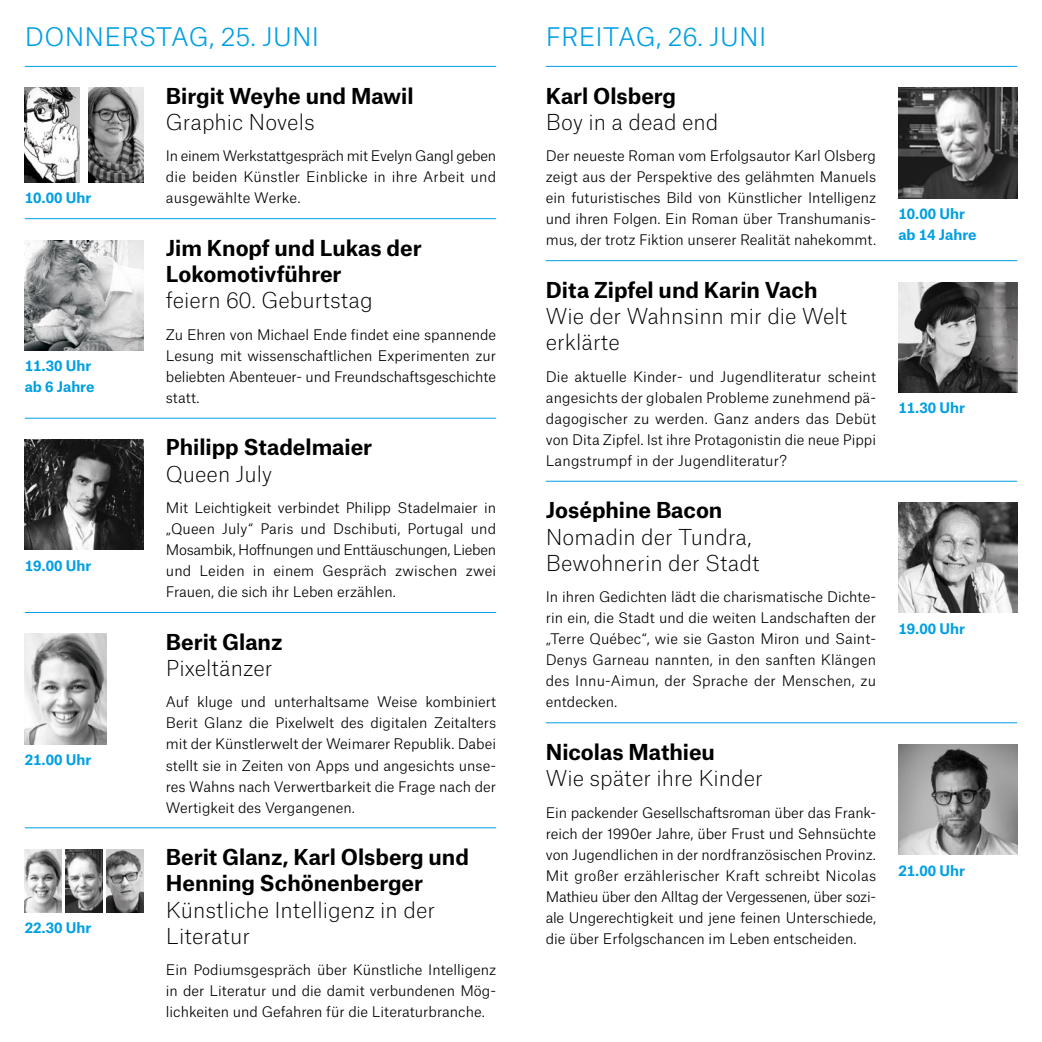
<style>
.page{position:relative;width:1042px;height:1042px;background:#fff}
.page>*{position:absolute;margin:0;border:0;box-sizing:border-box;transform-origin:0 0}
.t1{font:300 24.5px "Atlas Grotesk";letter-spacing:.01em;color:#009fe3}
.t2{font:700 21px/26.2px "Atlas Grotesk";color:#000}
.Titel_-_Atlas_Grotes{font:100 21px/26.2px "Atlas Grotesk";color:#000}
.AUTOR___8pt{font:300 14px/21px "Atlas Grotesk";color:#000;text-align:justify}
.FLIESSTEXT___8pt_lig{font:300 14px/21px "Atlas Grotesk";color:#000;text-align:justify}
.Uhrzeit_-_Atlas_Grot{font:700 14px "Atlas Grotesk";color:#009fe3}
.FLIESSTEXT___8pt_lig-2{font:300 14px "Atlas Grotesk";letter-spacing:-.02em;color:#000}
.AUTOR___8pt-2{font:300 14px "Atlas Grotesk";letter-spacing:-.02em;color:#000}
.s1{font-weight:100}
.s2{font-weight:700}
</style>
<div class="page">
<img style="left:25px;top:88px;width:54px;height:94px">
<img style="left:89px;top:88px;width:55px;height:94px">
<img style="left:25px;top:240px;width:119px;height:110px">
<img style="left:25px;top:440px;width:119px;height:110px">
<img style="left:25px;top:634px;width:81px;height:110px">
<img style="left:25px;top:849px;width:37px;height:63px">
<img style="left:66px;top:849px;width:37px;height:63px">
<img style="left:107px;top:849px;width:37px;height:63px">
<hr style="left:546px;top:66px;width:471px;height:1px;background:#009fe3">
<hr style="left:546px;top:260px;width:471px;height:1px;background:#009fe3">
<img style="left:898px;top:88px;width:119px;height:110px">
<hr style="left:546px;top:481px;width:471px;height:1px;background:#009fe3">
<img style="left:898px;top:282px;width:119px;height:110px">
<hr style="left:546px;top:722px;width:471px;height:1px;background:#009fe3">
<img style="left:898px;top:503px;width:119px;height:110px">
<hr style="left:25px;top:66px;width:471px;height:1px;background:#009fe3">
<hr style="left:25px;top:218px;width:471px;height:1px;background:#009fe3">
<hr style="left:25px;top:418px;width:471px;height:1px;background:#009fe3">
<hr style="left:25px;top:612px;width:471px;height:1px;background:#009fe3">
<hr style="left:25px;top:827px;width:471px;height:1px;background:#009fe3">
<img style="left:898px;top:744px;width:119px;height:110px">
<p class="t1" style="left:25px;top:17px;width:296px">DONNERSTAG, 25. JUNI</p>
<p class="Uhrzeit_-_Atlas_Grot" style="left:25px;top:186px;width:68px">10.00 Uhr</p>
<p class="Uhrzeit_-_Atlas_Grot" style="left:25px;top:354px;width:68px">11.30 Uhr</p>
<p class="Uhrzeit_-_Atlas_Grot" style="left:25px;top:375px;width:71px">ab 6 Jahre</p>
<p class="Uhrzeit_-_Atlas_Grot" style="left:25px;top:554px;width:68px">19.00 Uhr</p>
<p class="Uhrzeit_-_Atlas_Grot" style="left:25px;top:748px;width:68px">21.00 Uhr</p>
<p class="Uhrzeit_-_Atlas_Grot" style="left:25px;top:916px;width:68px">22.30 Uhr</p>
<p class="t2" style="left:166px;top:80px;width:249px">Birgit Weyhe und Mawil</p>
<p class="Titel_-_Atlas_Grotes" style="left:166px;top:107px;width:150px">Graphic Novels</p>
<p class="FLIESSTEXT___8pt_lig-2" style="left:166px;top:145px;width:332px">In einem Werkstattgespräch mit Evelyn Gangl geben</p>
<p class="FLIESSTEXT___8pt_lig" style="left:166px;top:165px;width:332px">die beiden Künstler Einblicke in ihre Arbeit und</p>
<p class="FLIESSTEXT___8pt_lig" style="left:166px;top:186px;width:136px">ausgewählte Werke.</p>
<p class="t2" style="left:166px;top:232px;width:257px">Jim Knopf und Lukas der<br>Lokomotivführer<br><span class="s1">feiern 60. Geburtstag</span></p>
<p class="FLIESSTEXT___8pt_lig" style="left:166px;top:323px;width:332px">Zu Ehren von Michael Ende findet eine spannende</p>
<p class="FLIESSTEXT___8pt_lig" style="left:166px;top:344px;width:332px">Lesung mit wissenschaftlichen Experimenten zur</p>
<p class="FLIESSTEXT___8pt_lig" style="left:166px;top:365px;width:332px">beliebten Abenteuer- und Freundschaftsgeschichte</p>
<p class="FLIESSTEXT___8pt_lig" style="left:166px;top:386px;width:35px">statt.</p>
<p class="t2" style="left:166px;top:432px;width:208px">Philipp Stadelmaier<br><span class="s1">Queen July</span></p>
<p class="AUTOR___8pt" style="left:166px;top:496px;width:332px">Mit Leichtigkeit verbindet Philipp Stadelmaier in</p>
<p class="AUTOR___8pt" style="left:166px;top:517px;width:332px">„Queen July“ Paris und Dschibuti, Portugal und</p>
<p class="AUTOR___8pt-2" style="left:166px;top:539px;width:332px">Mosambik, Hoffnungen und Enttäuschungen, Lieben</p>
<p class="AUTOR___8pt" style="left:166px;top:559px;width:332px">und Leiden in einem Gespräch zwischen zwei</p>
<p class="AUTOR___8pt" style="left:166px;top:580px;width:232px">Frauen, die sich ihr Leben erzählen.</p>
<p class="Titel_-_Atlas_Grotes" style="left:166px;top:627px;width:118px"><span class="s2">Berit Glanz<br></span>Pixeltänzer</p>
<p class="AUTOR___8pt" style="left:166px;top:690px;width:332px">Auf kluge und unterhaltsame Weise kombiniert</p>
<p class="AUTOR___8pt" style="left:166px;top:711px;width:332px">Berit Glanz die Pixelwelt des digitalen Zeitalters</p>
<p class="AUTOR___8pt" style="left:166px;top:732px;width:332px">mit der Künstlerwelt der Weimarer Republik. Dabei</p>
<p class="AUTOR___8pt" style="left:166px;top:753px;width:332px">stellt sie in Zeiten von Apps und angesichts unse-</p>
<p class="AUTOR___8pt" style="left:166px;top:774px;width:332px">res Wahns nach Verwertbarkeit die Frage nach der</p>
<p class="AUTOR___8pt" style="left:166px;top:795px;width:191px">Wertigkeit des Vergangenen.</p>
<p class="t2" style="left:166px;top:841px;width:305px">Berit Glanz, Karl Olsberg und</p>
<p class="t2" style="left:166px;top:868px;width:259px">Henning Schönenberger</p>
<p class="Titel_-_Atlas_Grotes" style="left:166px;top:894px;width:271px">Künstliche Intelligenz in der</p>
<p class="Titel_-_Atlas_Grotes" style="left:166px;top:921px;width:86px">Literatur</p>
<p class="AUTOR___8pt" style="left:166px;top:958px;width:332px">Ein Podiumsgespräch über Künstliche Intelligenz</p>
<p class="AUTOR___8pt" style="left:166px;top:979px;width:330px">in der Literatur und die damit verbundenen Mög-</p>
<p class="AUTOR___8pt" style="left:166px;top:1000px;width:320px">lichkeiten und Gefahren für die Literaturbranche.</p>
<p class="t1" style="left:546px;top:17px;width:222px">FREITAG, 26. JUNI</p>
<p class="t2" style="left:546px;top:80px;width:132px">Karl Olsberg</p>
<p class="Titel_-_Atlas_Grotes" style="left:546px;top:107px;width:174px">Boy in a dead end</p>
<p class="FLIESSTEXT___8pt_lig" style="left:546px;top:144px;width:332px">Der neueste Roman vom Erfolgsautor Karl Olsberg zeigt aus der Perspektive des gelähmten Manuels ein futuristisches Bild von Künstlicher Intelligenz und ihren Folgen. Ein Roman über Transhumanis&shy;mus, der trotz Fiktion unserer Realität nahekommt.</p>
<p class="t2" style="left:546px;top:274px;width:273px">Dita Zipfel und Karin Vach</p>
<p class="Titel_-_Atlas_Grotes" style="left:546px;top:301px;width:303px">Wie der Wahnsinn mir die Welt erklärte</p>
<p class="FLIESSTEXT___8pt_lig" style="left:546px;top:365px;width:332px">Die aktuelle Kinder- und Jugendliteratur scheint angesichts der globalen Probleme zunehmend pä&shy;dagogischer zu werden. Ganz anders das Debüt von Dita Zipfel. Ist ihre Protagonistin die neue Pippi Langstrumpf in der Jugendliteratur?</p>
<p class="t2" style="left:546px;top:495px;width:178px">Joséphine Bacon</p>
<p class="Titel_-_Atlas_Grotes" style="left:546px;top:522px;width:207px">Nomadin der Tundra,</p>
<p class="Titel_-_Atlas_Grotes" style="left:546px;top:548px;width:215px">Bewohnerin der Stadt</p>
<p class="AUTOR___8pt" style="left:546px;top:585px;width:332px">In ihren Gedichten lädt die charismatische Dichte&shy;rin ein, die Stadt und die weiten Landschaften der „Terre Québec“, wie sie Gaston Miron und Saint-Denys Garneau nannten, in den sanften Klängen des Innu-Aimun, der Sprache der Menschen, zu entdecken.</p>
<p class="t2" style="left:546px;top:736px;width:171px">Nicolas Mathieu</p>
<p class="Titel_-_Atlas_Grotes" style="left:546px;top:763px;width:219px">Wie später ihre Kinder</p>
<p class="AUTOR___8pt" style="left:546px;top:800px;width:332px">Ein packender Gesellschaftsroman über das Frank&shy;reich der 1990er Jahre, über Frust und Sehnsüchte von Jugendlichen in der nordfranzösischen Provinz.<br>Mit großer erzählerischer Kraft schreibt Nicolas Mathieu über den Alltag der Vergessenen, über sozi&shy;ale Ungerechtigkeit und jene feinen Unterschiede, die über Erfolgschancen im Leben entscheiden.</p>
<p class="Uhrzeit_-_Atlas_Grot" style="left:898px;top:202px;width:68px">10.00 Uhr</p>
<p class="Uhrzeit_-_Atlas_Grot" style="left:898px;top:223px;width:80px">ab 14 Jahre</p>
<p class="Uhrzeit_-_Atlas_Grot" style="left:898px;top:396px;width:68px">11.30 Uhr</p>
<p class="Uhrzeit_-_Atlas_Grot" style="left:898px;top:617px;width:68px">19.00 Uhr</p>
<p class="Uhrzeit_-_Atlas_Grot" style="left:898px;top:858px;width:68px">21.00 Uhr</p>
</div>
